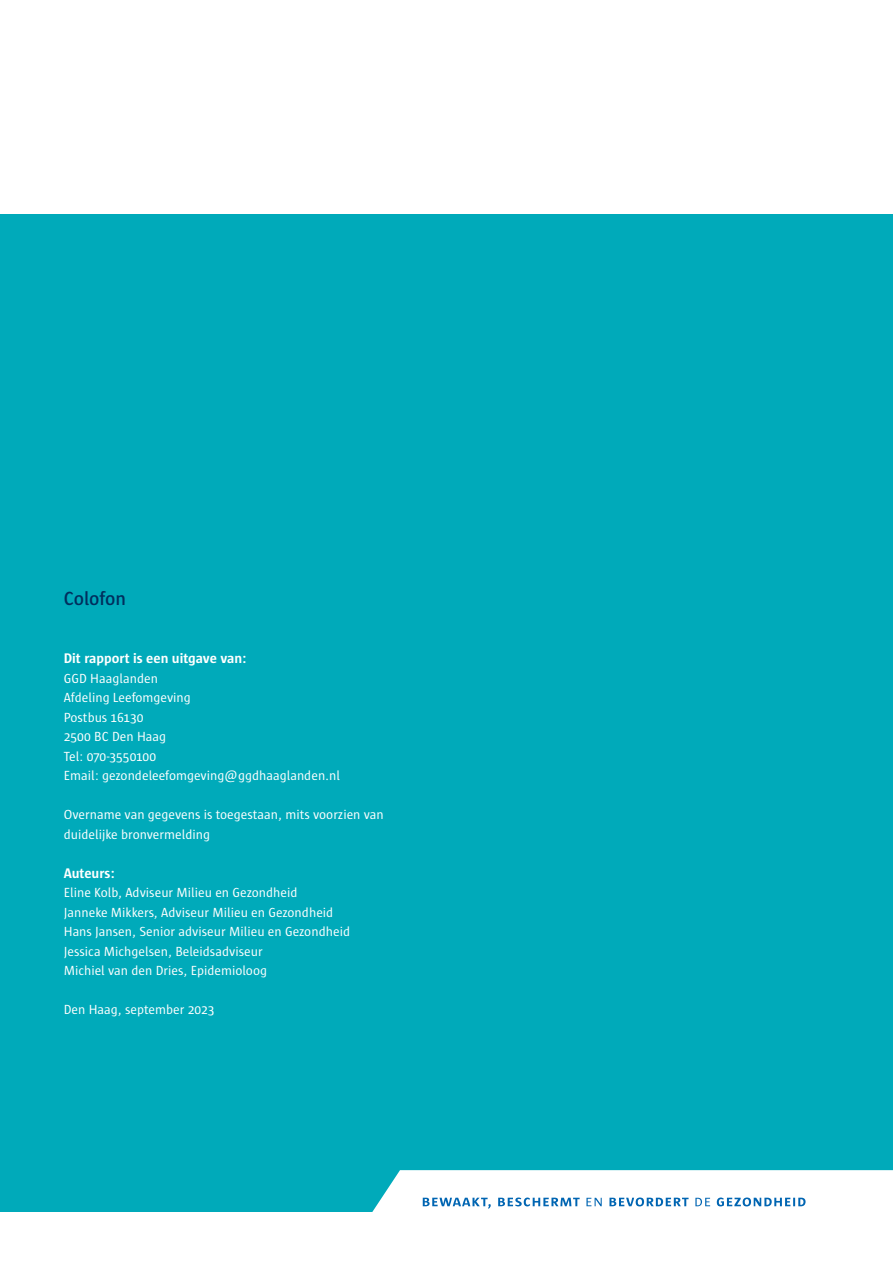
<style>
.page{position:relative;width:893px;height:1263px;background:#fff}
.page>*{position:absolute;margin:0;border:0;box-sizing:border-box;transform-origin:0 0}
.t1{font:600 19.5px "Sun";letter-spacing:-.005em;color:#002e5d}
.t2{font:700 14.25px "Sun";color:#fff}
.t3{font:13.5px/19.5px "Sun";color:#fff}
</style>
<div class="page">
<div style="left:0;top:215px;width:893px;height:955px;background:#00aaba"></div>
<div style="left:0;top:897px;width:893px;height:315px;background:#00aaba"></div>
<svg style="left:372px;top:1170px;width:521px;height:42px;background:#e7f2f7"></svg>
<h1 class="t1" style="left:64px;top:587px;width:64px">Colofon</h1>
<p class="t2" style="left:64px;top:650px;width:184px">Dit rapport is een uitgave van:</p>
<p class="t3" style="left:64px;top:668px;width:278px">GGD Haaglanden<br>Afdeling Leefomgeving<br>Postbus 16130<br>2500 BC Den Haag<br>Tel: 070-3550100<br>Email: gezondeleefomgeving@ggdhaaglanden.nl</p>
<p class="t3" style="left:64px;top:805px;width:322px">Overname van gegevens is toegestaan, mits voorzien van duidelijke bronvermelding</p>
<p class="t2" style="left:64px;top:865px;width:53px">Auteurs:</p>
<p class="t3" style="left:64px;top:883px;width:288px">Eline Kolb, Adviseur Milieu en Gezondheid<br>Janneke Mikkers, Adviseur Milieu en Gezondheid Hans Jansen, Senior adviseur Milieu en Gezondheid Jessica Michgelsen, Beleidsadviseur<br>Michiel van den Dries, Epidemioloog</p>
<p class="t3" style="left:64px;top:1000px;width:152px">Den Haag, september 2023</p>
</div>
